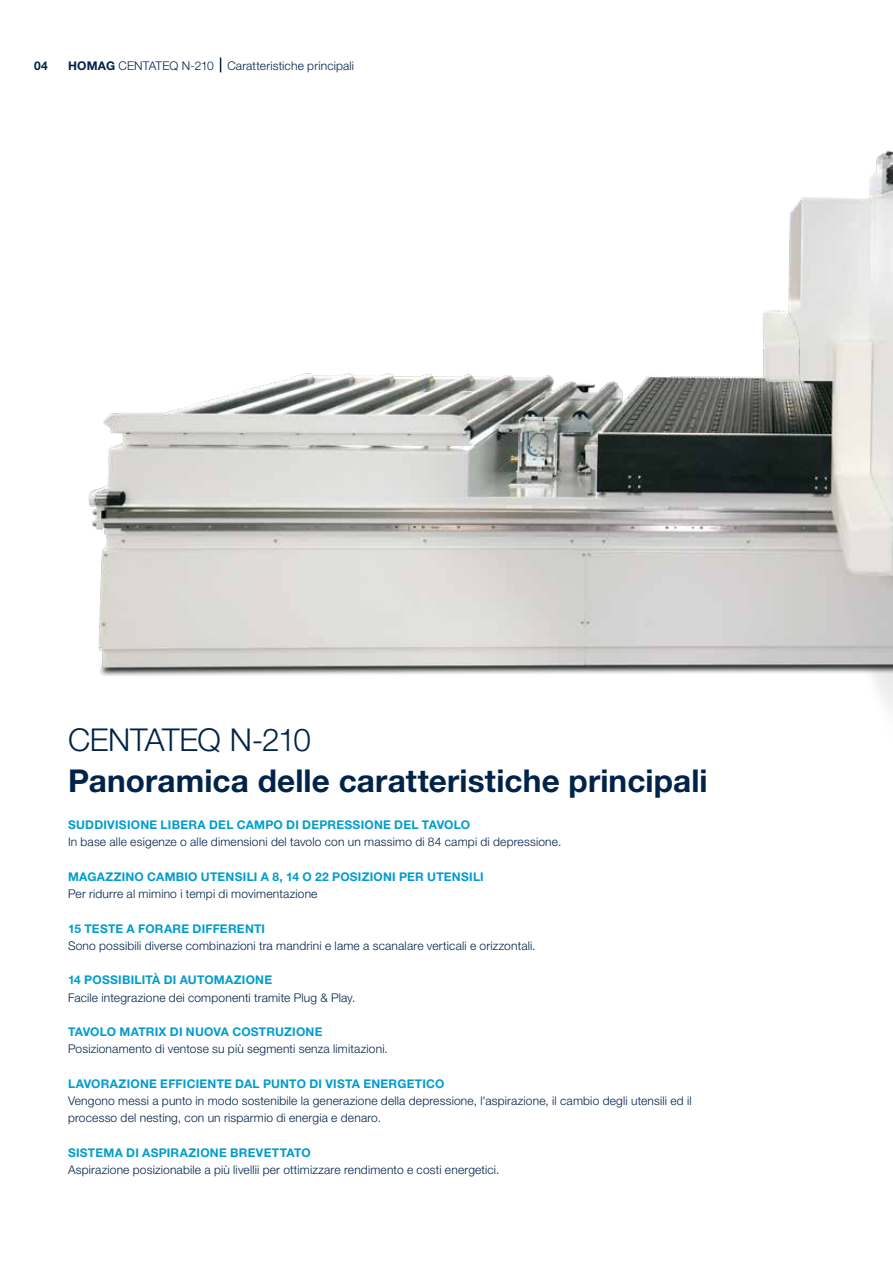
<style>
.page{position:relative;width:893px;height:1263px;background:#fff}
.page>*{position:absolute;margin:0;border:0;box-sizing:border-box;transform-origin:0 0}
.t1{font:700 31.5px "Helvetica Neue LTW1 G";letter-spacing:.005em;color:#00234a}
.t2{font:300 31.5px "Helvetica Neue LTW1 G";letter-spacing:-.015em;color:#00234a}
.t3{font:300 12px/17.2px "Helvetica Neue LTW1 G";letter-spacing:.015em;color:#00234a}
.t4{font:700 12px "Helvetica Neue LTW1 G";letter-spacing:.02em;color:#009dcc}
.t5{font:700 12px "Helvetica Neue LTW1 G";color:#00234a}
.s1{font-weight:700}
</style>
<div class="page">
<img style="left:88px;top:57px;width:805px;height:653px">
<p class="t5" style="left:34px;top:58px;width:15px">04</p>
<p class="t3" style="left:68px;top:57px;width:288px"><span class="s1">HOMAG</span> CENTATEQ N-210 Caratteristiche principali</p>
<h1 class="t2" style="left:68px;top:720px;width:244px">CENTATEQ N-210</h1>
<h1 class="t1" style="left:68px;top:761px;width:641px">Panoramica delle caratteristiche principali</h1>
<p class="t4" style="left:68px;top:817px;width:404px">SUDDIVISIONE LIBERA DEL CAMPO DI DEPRESSIONE DEL TAVOLO</p>
<p class="t3" style="left:68px;top:833px;width:495px">In base alle esigenze o alle dimensioni del tavolo con un massimo di 84 campi di depressione.</p>
<p class="t4" style="left:68px;top:869px;width:417px">MAGAZZINO CAMBIO UTENSILI A 8, 14 O 22 POSIZIONI PER UTENSILI</p>
<p class="t3" style="left:68px;top:885px;width:251px">Per ridurre al mimino i tempi di movimentazione</p>
<p class="t4" style="left:68px;top:921px;width:199px">15 TESTE A FORARE DIFFERENTI</p>
<p class="t3" style="left:68px;top:937px;width:469px">Sono possibili diverse combinazioni tra mandrini e lame a scanalare verticali e orizzontali.</p>
<p class="t4" style="left:68px;top:973px;width:206px">14 POSSIBILITÀ DI AUTOMAZIONE</p>
<p class="t3" style="left:68px;top:989px;width:289px">Facile integrazione dei componenti tramite Plug &amp; Play.</p>
<p class="t4" style="left:68px;top:1024px;width:256px">TAVOLO MATRIX DI NUOVA COSTRUZIONE</p>
<p class="t3" style="left:68px;top:1040px;width:321px">Posizionamento di ventose su più segmenti senza limitazioni.</p>
<p class="t4" style="left:68px;top:1076px;width:378px">LAVORAZIONE EFFICIENTE DAL PUNTO DI VISTA ENERGETICO</p>
<p class="t3" style="left:68px;top:1092px;width:625px">Vengono messi a punto in modo sostenibile la generazione della depressione, l'aspirazione, il cambio degli utensili ed il processo del nesting, con un risparmio di energia e denaro.</p>
<p class="t4" style="left:68px;top:1145px;width:244px">SISTEMA DI ASPIRAZIONE BREVETTATO</p>
<p class="t3" style="left:68px;top:1161px;width:433px">Aspirazione posizionabile a più livellii per ottimizzare rendimento e costi energetici.</p>
</div>
